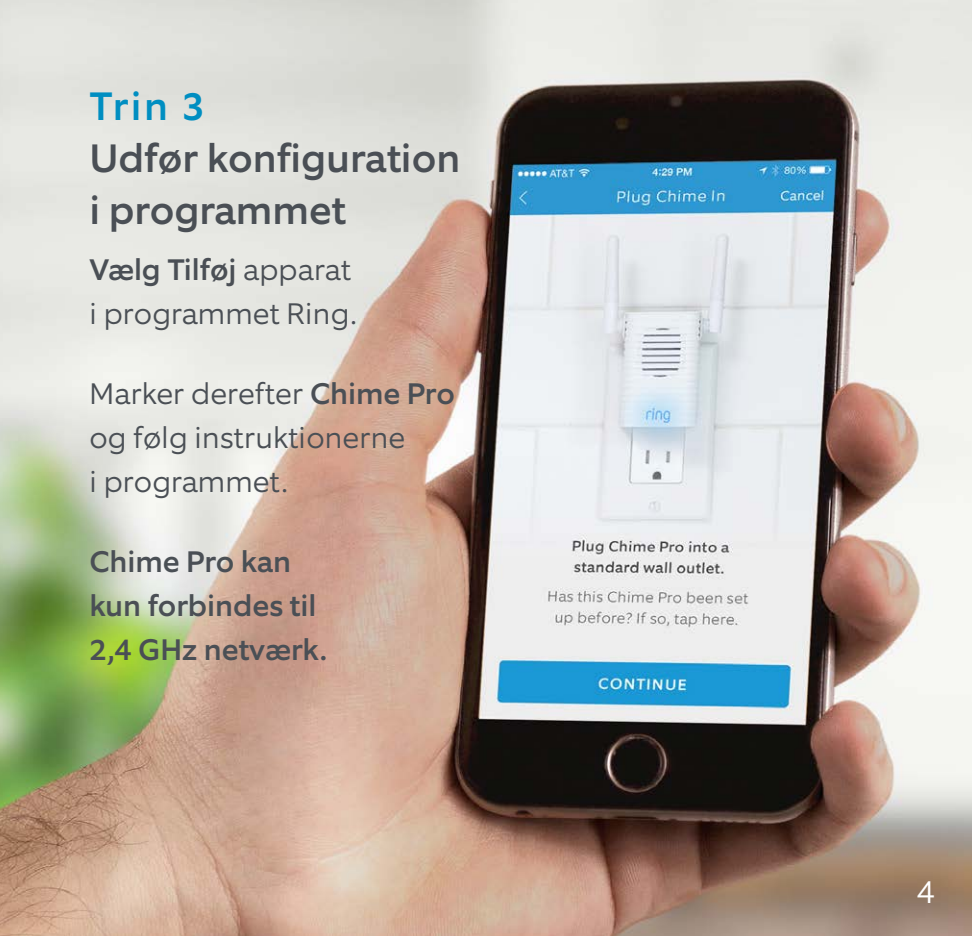
<style>
.page{position:relative;width:972px;height:936px;background:#fff}
.page>*{position:absolute;margin:0;border:0;box-sizing:border-box;transform-origin:0 0}
.Subhead{font:500 40px/52px "Equip";color:#4a4f55}
.Step{font:500 40px "Equip";color:#008ec1}
.t1{font:300 32px "Equip";color:#fff}
.Body_Copy{font:300 30px/44px "Equip";color:#4a4f55}
.Body_Copy-2{font:500 30px/44px "Equip";color:#4a4f55}
.s1{font-weight:500}
</style>
<div class="page">
<img style="left:0;top:0;width:972px;height:936px">
<p class="Step" style="left:89px;top:81px;width:117px">Trin 3</p>
<p class="Subhead" style="left:89px;top:132px;width:373px">Udfør konfiguration i programmet</p>
<p class="Body_Copy" style="left:89px;top:247px;width:269px"><span class="s1">Vælg Tilføj</span> apparat i programmet Ring.</p>
<p class="Body_Copy" style="left:89px;top:371px;width:367px">Marker derefter <span class="s1">Chime Pro </span>og følg instruktionerne<br>i programmet.</p>
<p class="Body_Copy-2" style="left:89px;top:539px;width:239px">Chime Pro kan kun forbindes til<br>2,4 GHz netværk.</p>
<p class="t1" style="left:916px;top:871px;width:20px">4</p>
</div>
